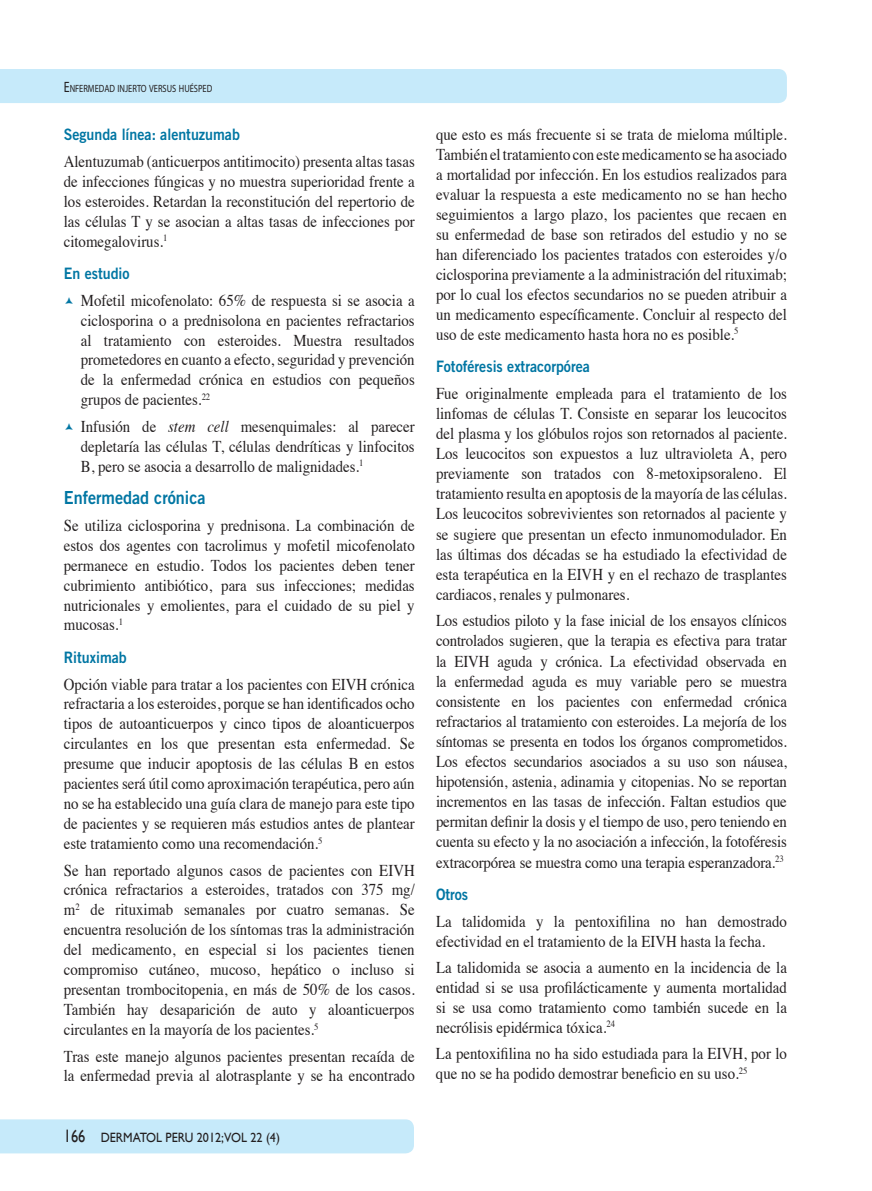
<style>
.page{position:relative;width:872px;height:1191px;background:#fff}
.page>*{position:absolute;margin:0;border:0;box-sizing:border-box;transform-origin:0 0}
.t1{font:18px "Trade Gothic Bold Two";color:#0076a3;scale:.9 1}
.t2{font:16.5px/20px "Times";color:#231f20;text-align:justify;scale:.9 1}
.t3{font:15.75px "Trade Gothic Bold Two";color:#0076a3;scale:.9 1}
.t4{font:13.5px "Gill Sans";color:#231f20;scale:.9 1}
.aaaa{font:10.5px "Myriad Pro";color:#231f20;scale:.8 1}
.s1{font-size:15px}
.s2{font-style:italic}
.s3{font-size:18px}
</style>
<div class="page">
<div style="left:0;top:69px;width:787px;height:34px;background:#c6eafa"></div>
<div style="left:0;top:1119px;width:414px;height:34px;background:#c6eafa"></div>
<p class="aaaa" style="left:64px;top:82px;width:187px"><span class="s1">E</span>NFERMEDAD INJERTO VERSUS HUÉSPED</p>
<p class="t3" style="left:64px;top:125px;width:197px">Segunda línea: alentuzumab</p>
<p class="t2" style="left:64px;top:150px;width:391px">Alentuzumab (anticuerpos antitimocito) presenta altas tasas de infecciones fúngicas y no muestra superioridad frente a los esteroides. Retardan la reconstitución del repertorio de las células T y se asocian a altas tasas de infecciones por citomegalovirus.<sup>1</sup></p>
<p class="t3" style="left:64px;top:264px;width:75px">En estudio</p>
<p class="t2" style="left:81px;top:289px;width:372px">Mofetil micofenolato: 65% de respuesta si se asocia a ciclosporina o a prednisolona en pacientes refractarios al tratamiento con esteroides. Muestra resultados prometedores en cuanto a efecto, seguridad y prevención de la enfermedad crónica en estudios con pequeños grupos de pacientes.<sup>22</sup></p>
<p class="t2" style="left:81px;top:415px;width:372px">Infusión de <span class="s2">stem cell</span> mesenquimales: al parecer depletaría las células T, células dendríticas y linfocitos B, pero se asocia a desarrollo de malignidades.<sup>1</sup></p>
<p class="t1" style="left:64px;top:487px;width:159px">Enfermedad crónica</p>
<p class="t2" style="left:64px;top:514px;width:391px">Se utiliza ciclosporina y prednisona. La combinación de estos dos agentes con tacrolimus y mofetil micofenolato permanece en estudio. Todos los pacientes deben tener cubrimiento antibiótico, para sus infecciones; medidas nutricionales y emolientes, para el cuidado de su piel y mucosas.<sup>1</sup></p>
<p class="t3" style="left:64px;top:648px;width:72px">Rituximab</p>
<p class="t2" style="left:64px;top:672px;width:391px">Opción viable para tratar a los pacientes con EIVH crónica refractaria a los esteroides, porque se han identificados ocho tipos de autoanticuerpos y cinco tipos de aloanticuerpos circulantes en los que presentan esta enfermedad. Se presume que inducir apoptosis de las células B en estos pacientes será útil como aproximación terapéutica, pero aún no se ha establecido una guía clara de manejo para este tipo de pacientes y se requieren más estudios antes de plantear este tratamiento como una recomendación.<sup>5</sup></p>
<p class="t2" style="left:64px;top:858px;width:391px">Se han reportado algunos casos de pacientes con EIVH crónica refractarios a esteroides, tratados con 375 mg/ m<sup>2</sup> de rituximab semanales por cuatro semanas. Se encuentra resolución de los síntomas tras la administración del medicamento, en especial si los pacientes tienen compromiso cutáneo, mucoso, hepático o incluso si presentan trombocitopenia, en más de 50% de los casos.<br>También hay desaparición de auto y aloanticuerpos circulantes en la mayoría de los pacientes.<sup>5</sup></p>
<p class="t2" style="left:64px;top:1044px;width:391px">Tras este manejo algunos pacientes presentan recaída de la enfermedad previa al alotrasplante y se ha encontrado</p>
<p class="t4" style="left:64px;top:1129px;width:242px"><span class="s3">166</span> DERMATOL PERU 2012;VOL 22 (4)</p>
<p class="t2" style="left:436px;top:123px;width:391px">que esto es más frecuente si se trata de mieloma múltiple.<br>También el tratamiento con este medicamento se ha asociado a mortalidad por infección. En los estudios realizados para evaluar la respuesta a este medicamento no se han hecho seguimientos a largo plazo, los pacientes que recaen en su enfermedad de base son retirados del estudio y no se han diferenciado los pacientes tratados con esteroides y/o ciclosporina previamente a la administración del rituximab; por lo cual los efectos secundarios no se pueden atribuir a un medicamento específicamente. Concluir al respecto del uso de este medicamento hasta hora no es posible.<sup>5</sup></p>
<p class="t3" style="left:436px;top:357px;width:173px">Fotoféresis extracorpórea</p>
<p class="t2" style="left:436px;top:382px;width:391px">Fue originalmente empleada para el tratamiento de los linfomas de células T. Consiste en separar los leucocitos del plasma y los glóbulos rojos son retornados al paciente.<br>Los leucocitos son expuestos a luz ultravioleta A, pero previamente son tratados con 8-metoxipsoraleno. El tratamiento resulta en apoptosis de la mayoría de las células.<br>Los leucocitos sobrevivientes son retornados al paciente y se sugiere que presentan un efecto inmunomodulador. En las últimas dos décadas se ha estudiado la efectividad de esta terapéutica en la EIVH y en el rechazo de trasplantes cardiacos, renales y pulmonares.</p>
<p class="t2" style="left:436px;top:609px;width:391px">Los estudios piloto y la fase inicial de los ensayos clínicos controlados sugieren, que la terapia es efectiva para tratar la EIVH aguda y crónica. La efectividad observada en la enfermedad aguda es muy variable pero se muestra consistente en los pacientes con enfermedad crónica refractarios al tratamiento con esteroides. La mejoría de los síntomas se presenta en todos los órganos comprometidos.<br>Los efectos secundarios asociados a su uso son náusea, hipotensión, astenia, adinamia y citopenias. No se reportan incrementos en las tasas de infección. Faltan estudios que permitan definir la dosis y el tiempo de uso, pero teniendo en cuenta su efecto y la no asociación a infección, la fotoféresis extracorpórea se muestra como una terapia esperanzadora.<sup>23</sup></p>
<p class="t3" style="left:436px;top:885px;width:37px">Otros</p>
<p class="t2" style="left:436px;top:909px;width:391px">La talidomida y la pentoxifilina no han demostrado efectividad en el tratamiento de la EIVH hasta la fecha.</p>
<p class="t2" style="left:436px;top:956px;width:391px">La talidomida se asocia a aumento en la incidencia de la entidad si se usa profilácticamente y aumenta mortalidad si se usa como tratamiento como también sucede en la necrólisis epidérmica tóxica.<sup>24</sup></p>
<p class="t2" style="left:436px;top:1042px;width:391px">La pentoxifilina no ha sido estudiada para la EIVH, por lo que no se ha podido demostrar beneficio en su uso.<sup>25</sup></p>
</div>
